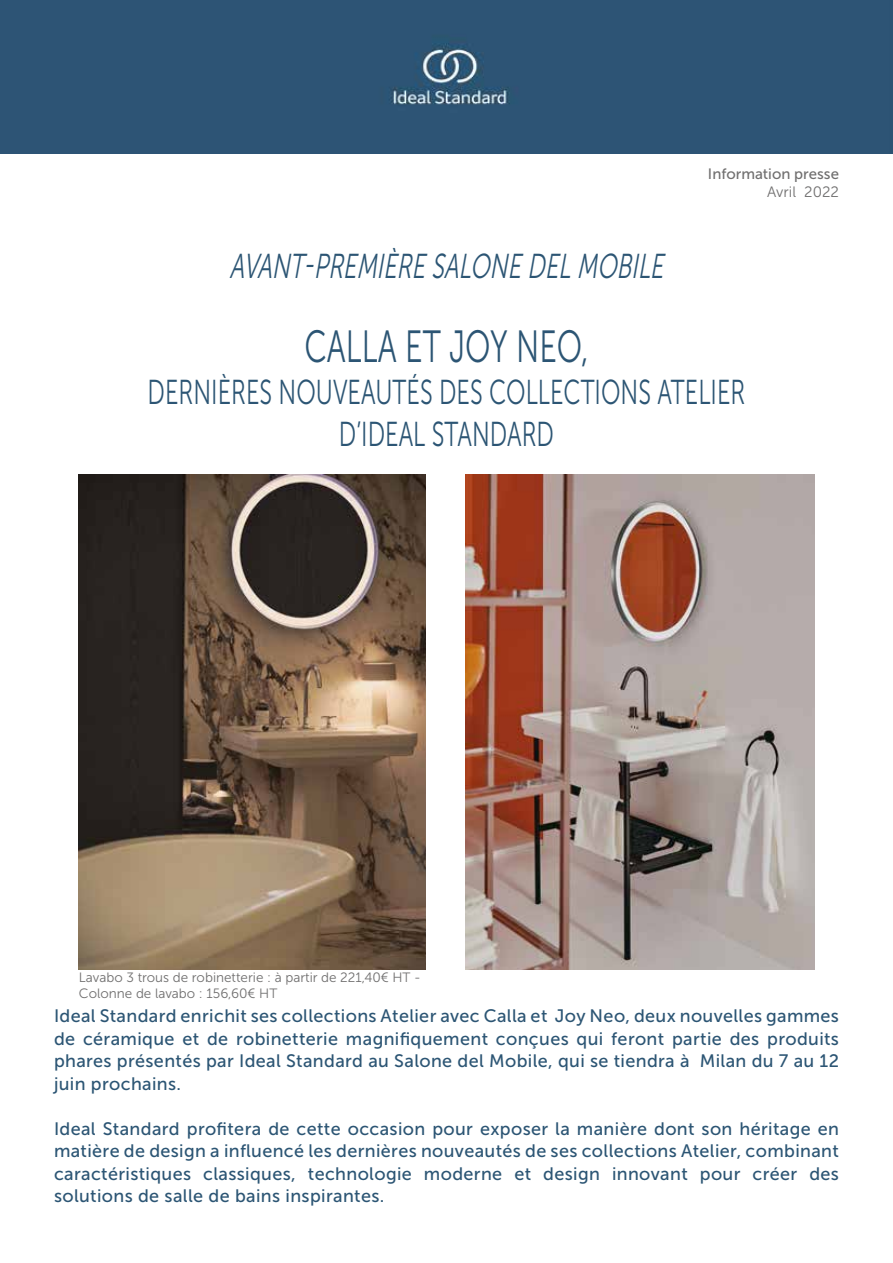
<style>
.page{position:relative;width:893px;height:1263px;background:#fff}
.page>*{position:absolute;margin:0;border:0;box-sizing:border-box;transform-origin:0 0}
.t1{font:45px "Museo Sans 300";color:#2c5574;scale:.69 1}
.t2{font:34.5px/42px "Museo Sans 300";color:#2c5574;text-align:center;scale:.69 1}
.t3{font:italic 34.5px "Museo Sans 300";color:#2c5574;scale:.69 1}
.t4{font:18px/22.5px "Museo Sans 500";letter-spacing:.02em;color:#2c5574;text-align:justify}
.t5{font:15px "Museo Sans 500";color:#706f6f}
.t6{font:15px "Museo Sans 300";color:#706f6f}
.t7{font:13.5px/16.2px "Museo Sans 300";color:#706f6f}
</style>
<div class="page">
<div style="left:0;top:0;width:893px;height:153px;background:#2d5475"></div>
<img style="left:79px;top:474px;width:346px;height:495px">
<img style="left:466px;top:474px;width:348px;height:495px">
<h2 class="t3" style="left:229px;top:247px;width:640px">AVANT-PREMIÈRE SALONE DELMOBILE</h2>
<p class="t5" style="left:708px;top:166px;width:133px">Information presse</p>
<p class="t6" style="left:767px;top:184px;width:73px">Avril 2022</p>
<h1 class="t1" style="left:304px;top:322px;width:413px">CALLA ET JOY NEO,</h1>
<h2 class="t2" style="left:148px;top:371px;width:868px">DERNIÈRES NOUVEAUTÉS DES COLLECTIONS ATELIER<br>D’IDEAL STANDARD</h2>
<p class="t7" style="left:79px;top:969px;width:343px">Lavabo 3 trous de robinetterie : à partir de 221,40€ HT -<br>Colonne de lavabo : 156,60€ HT</p>
<p class="t4" style="left:54px;top:1005px;width:786px">Ideal Standard enrichit ses collections Atelier avec Calla et Joy Neo, deux nouvelles gammes de céramique et de robinetterie magnifiquement conçues qui feront partie des produits phares présentés par Ideal Standard au Salone del Mobile, qui se tiendra à Milan du 7 au 12 juin prochains.</p>
<p class="t4" style="left:54px;top:1117px;width:786px">Ideal Standard profitera de cette occasion pour exposer la manière dont son héritage en matière de design a influencé les dernières nouveautés de ses collections Atelier, combinant caractéristiques classiques, technologie moderne et design innovant pour créer des solutions de salle de bains inspirantes.</p>
</div>
